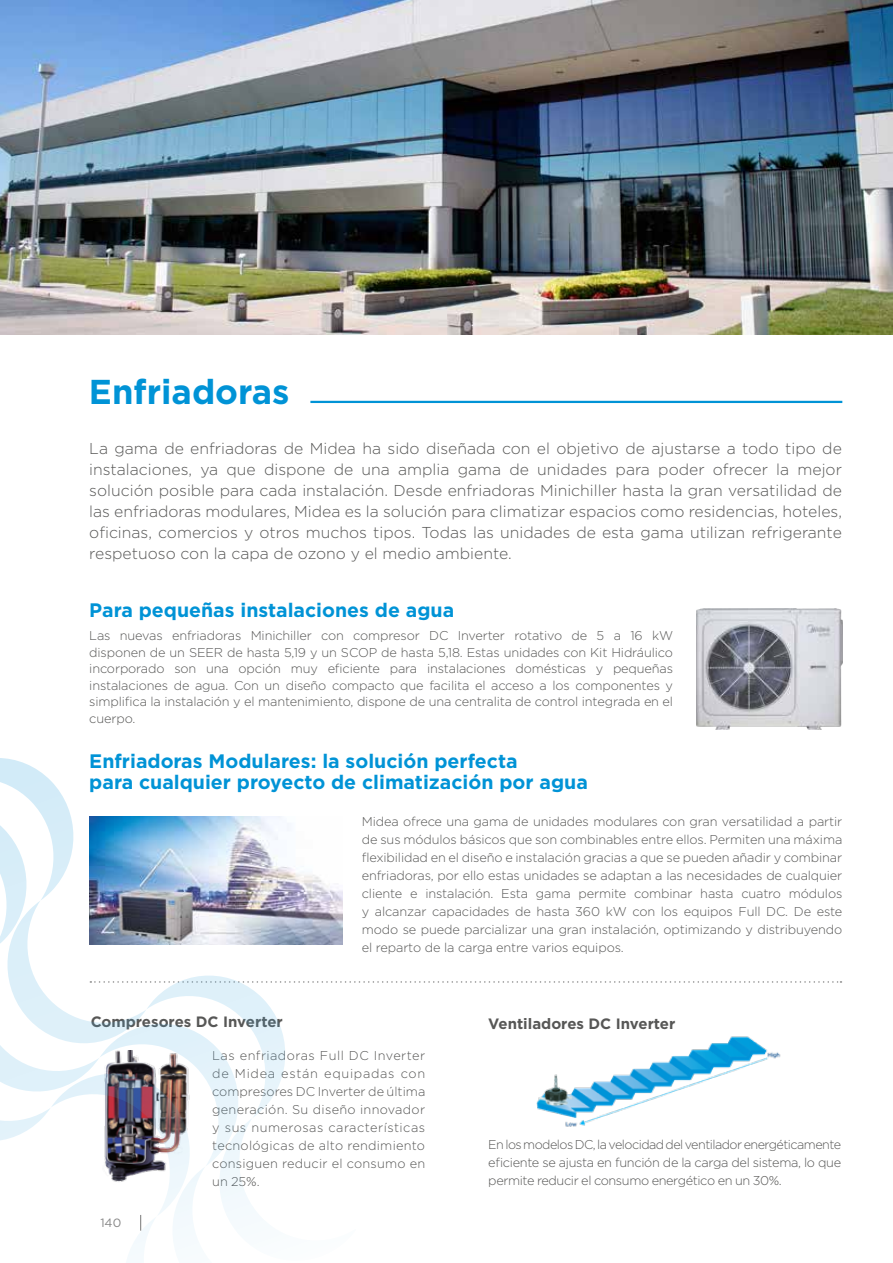
<style>
.page{position:relative;width:893px;height:1263px;background:#fff}
.page>*{position:absolute;margin:0;border:0;box-sizing:border-box;transform-origin:0 0}
.t1{font:700 34.5px "Gotham";color:#0093d6}
.t2{font:700 19.5px/21px "Gotham";color:#0093d6}
.t3{font:300 15.75px/21px "Gotham";color:#575756;text-align:justify}
.t4{font:700 15px "Gotham";color:#575756}
.t5{font:300 12.75px/18px "Gotham";letter-spacing:-.01em;color:#575756;text-align:justify}
.t6{font:12px "Gotham";color:#878787}
</style>
<div class="page">
<img style="left:536px;top:1036px;width:245px;height:91px">
<img style="left:0;top:0;width:893px;height:335px">
<svg style="left:355px;top:981px;width:486px;height:2px"></svg>
<img style="left:696px;top:609px;width:146px;height:120px">
<hr style="left:310px;top:401px;width:532px;height:2px;background:#0093d6">
<svg style="left:0;top:758px;width:355px;height:499px"></svg>
<h1 class="t1" style="left:89px;top:369px;width:202px">Enfriadoras</h1>
<p class="t3" style="left:89px;top:438px;width:754px">La gama de enfriadoras de Midea ha sido diseñada con el objetivo de ajustarse a todo tipo de instalaciones, ya que dispone de una amplia gama de unidades para poder ofrecer la mejor solución posible para cada instalación. Desde enfriadoras Minichiller hasta la gran versatilidad de las enfriadoras modulares, Midea es la solución para climatizar espacios como residencias, hoteles, oficinas, comercios y otros muchos tipos. Todas las unidades de esta gama utilizan refrigerante respetuoso con la capa de ozono y el medio ambiente.</p>
<h2 class="t2" style="left:89px;top:600px;width:366px">Para pequeñas instalaciones de agua</h2>
<p class="t5" style="left:89px;top:627px;width:585px;line-height:16.5px">Las nuevas enfriadoras Minichiller con compresor DC Inverter rotativo de 5 a 16 kW disponen de un SEER de hasta 5,19 y un SCOP de hasta 5,18. Estas unidades con Kit Hidráulico incorporado son una opción muy eficiente para instalaciones domésticas y pequeñas instalaciones de agua. Con un diseño compacto que facilita el acceso a los componentes y simplifica la instalación y el mantenimiento, dispone de una centralita de control integrada en el cuerpo.</p>
<h2 class="t2" style="left:89px;top:750px;width:500px">Enfriadoras Modulares: la solución perfecta<br>para cualquier proyecto de climatización por agua</h2>
<p class="t4" style="left:91px;top:1012px;width:194px">Compresores DC Inverter</p>
<p class="t5" style="left:362px;top:812px;width:482px">Midea ofrece una gama de unidades modulares con gran versatilidad a partir de sus módulos básicos que son combinables entre ellos. Permiten una máxima flexibilidad en el diseño e instalación gracias a que se pueden añadir y combinar enfriadoras, por ello estas unidades se adaptan a las necesidades de cualquier cliente e instalación. Esta gama permite combinar hasta cuatro módulos y alcanzar capacidades de hasta 360 kW con los equipos Full DC. De este modo se puede parcializar una gran instalación, optimizando y distribuyendo el reparto de la carga entre varios equipos.</p>
<p class="t4" style="left:488px;top:1014px;width:189px">Ventiladores DC Inverter</p>
<p class="t6" style="left:100px;top:1215px;width:22px">140</p>
<p class="t5" style="left:212px;top:1046px;width:215px">Las enfriadoras Full DC Inverter de Midea están equipadas con compresores DC Inverter de última generación. Su diseño innovador y sus numerosas características tecnológicas de alto rendimiento consiguen reducir el consumo en un 25%.</p>
<p class="t5" style="left:488px;top:1135px;width:354px">En los modelos DC, la velocidad del ventilador energéticamente eficiente se ajusta en función de la carga del sistema, lo que permite reducir el consumo energético en un 30%.</p>
</div>
